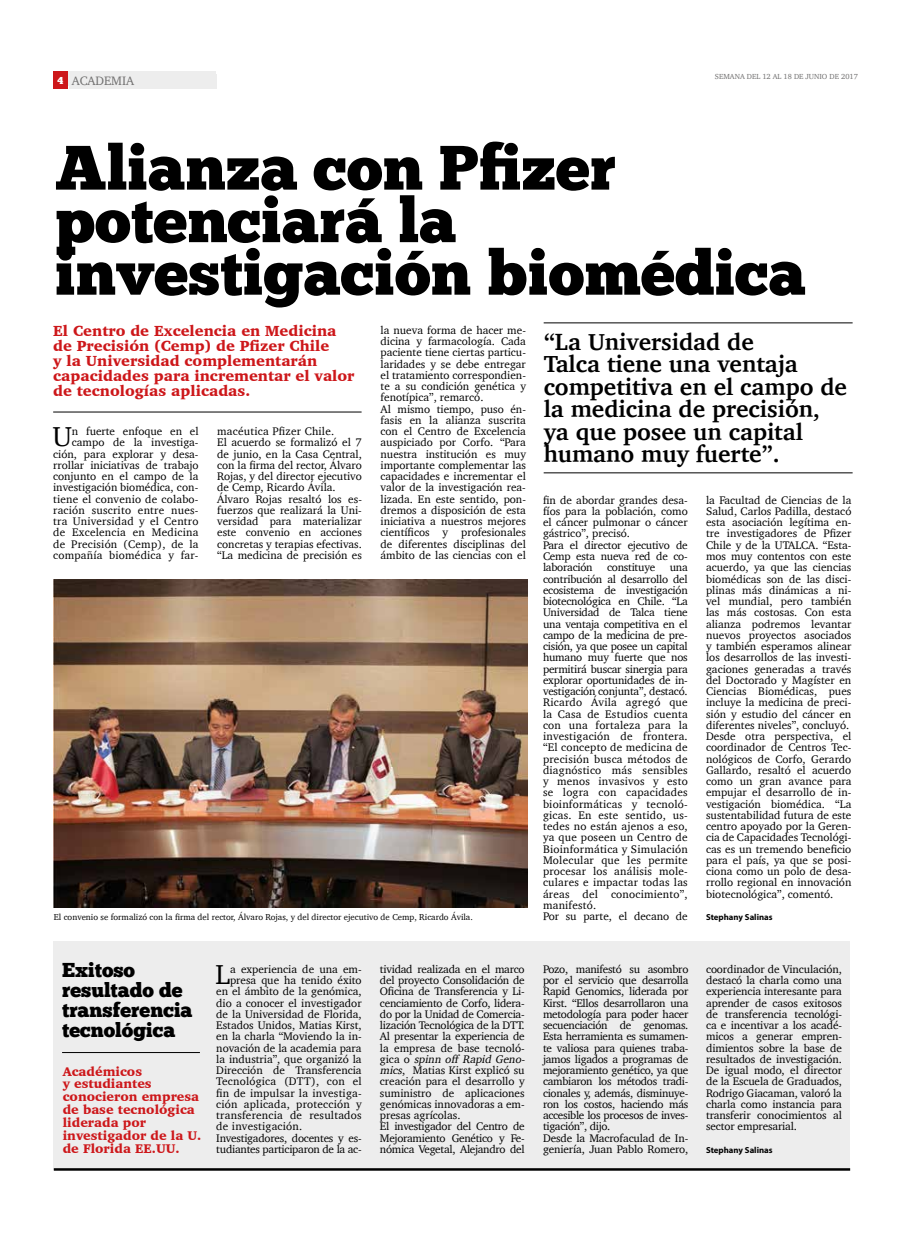
<style>
.page{position:relative;width:904px;height:1241px;background:#fff}
.page>*{position:absolute;margin:0;border:0;box-sizing:border-box;transform-origin:0 0}
.t1{font:62.5px/52.5px "Chunk Five Ex";color:#000}
.t2{font:28px "Charter";color:#000}
.t3{font:700 23.75px/22.5px "Charter";color:#000}
.t4{font:20px/20px "Chunk Five Ex";color:#000}
.t5{font:900 15px/15px "Charter";color:#cd171a}
.t6{font:900 12.88px/12.9px "Charter";color:#cd171a}
.t7{font:12.5px "Charter";color:#706f6f}
.t8{font:11.25px/11.2px "Charter";color:#000}
.t9{font:11.25px/11.2px "Charter";letter-spacing:.02em;color:#000;text-align:right}
.t10{font:11.25px/11.2px "Charter";letter-spacing:-.02em;color:#000}
.t11{font:11.25px/11.2px "Charter";letter-spacing:-.025em;color:#000}
.t12{font:8.75px "Charter";color:#000}
.t13{font:700 8.75px "Myriad Pro";color:#000}
.t14{font:7.5px "Charter";color:#706f6f}
.s1{font-family:"Chunk Five Ex";font-size:10px;color:#fff}
.s2{font-style:italic}
</style>
<div class="page">
<div style="left:53px;top:71px;width:15px;height:15px;background:#cd171a"></div>
<div style="left:69px;top:71px;width:147px;height:15px;background:#ededed"></div>
<div style="left:53px;top:75px;width:15px;height:14px;background:#cd171a"></div>
<div style="left:69px;top:75px;width:147px;height:14px;background:#ededed"></div>
<div style="left:54px;top:940px;width:796px;height:229px;background:#ededed"></div>
<img style="left:54px;top:579px;width:473px;height:328px">
<hr style="left:543px;top:472px;width:309px;height:1px;background:#000">
<hr style="left:543px;top:322px;width:309px;height:1px;background:#000">
<hr style="left:53px;top:412px;width:308px;height:1px;background:#000">
<hr style="left:54px;top:1167px;width:796px;height:3px;background:#000">
<hr style="left:62px;top:1052px;width:138px;height:1px;background:#000">
<p class="t7" style="left:57px;top:70px;width:78px"><span class="s1">4</span> ACADEMIA</p>
<p class="t14" style="left:715px;top:70px;width:144px">SEMANA DEL 12 AL 18 DE JUNIO DE 2017</p>
<h1 class="t1" style="left:55px;top:140px;width:752px">Alianza con Pfizer potenciará la investigación biomédica</h1>
<h3 class="t5" style="left:53px;top:323px;width:303px">El Centro de Excelencia en Medicina de Precisión (Cemp) de Pfizer Chile<br>y la Universidad complementarán capacidades para incrementar el valor de tecnologías aplicadas.</h3>
<h2 class="t2" style="left:52px;top:412px;width:21px">U</h2>
<p class="t8" style="left:380px;top:324px;width:147px">la nueva forma de hacer me&shy;dicina y farmacología. Cada paciente tiene ciertas particu&shy;laridades y se debe entregar el tratamiento correspondien&shy;te a su condición genética y fenotípica”, remarcó.<br>Al mismo tiempo, puso én&shy;fasis en la alianza suscrita con el Centro de Excelencia auspiciado por Corfo. “Para nuestra institución es muy importante complementar las capacidades e incrementar el valor de la investigación rea&shy;lizada. En este sentido, pon&shy;dremos a disposición de esta iniciativa a nuestros mejores científicos y profesionales de diferentes disciplinas del ámbito de las ciencias con el</p>
<h3 class="t3" style="left:543px;top:330px;width:305px">“La Universidad de<br>Talca tiene una ventaja competitiva en el campo de la medicina de precisión, ya que posee un capital humano muy fuerte”.</h3>
<p class="t9" style="left:53px;top:425px;width:147px">n fuerte enfoque en el campo de la investiga&shy;ción, para explorar y desa&shy;rrollar iniciativas de trabajo conjunto en el campo de la investigación biomédica, con&shy;tiene el convenio de colabo&shy;ración suscrito entre nues&shy;tra Universidad y el Centro de Excelencia en Medicina de Precisión (Cemp), de la compañía biomédica y far-</p>
<p class="t8" style="left:217px;top:425px;width:146px">macéutica Pfizer Chile.<br>El acuerdo se formalizó el 7 de junio, en la Casa Central, con la firma del rector, Álvaro<br>Rojas, y del director ejecutivo de Cemp, Ricardo Ávila.<br>Álvaro Rojas resaltó los es&shy;fuerzos que realizará la Uni&shy;versidad para materializar este convenio en acciones concretas y terapias efectivas. “La medicina de precisión es</p>
<p class="t8" style="left:543px;top:494px;width:146px">fin de abordar grandes desa&shy;fíos para la población, como el cáncer pulmonar o cáncer gástrico”, precisó.<br>Para el director ejecutivo de<br>Cemp esta nueva red de co&shy;laboración</p>
<p class="t8" style="left:706px;top:494px;width:147px">la Facultad de Ciencias de la<br>Salud, Carlos Padilla, destacó esta asociación legítima en&shy;tre investigadores de Pfizer<br>Chile y de la UTALCA. “Esta&shy;mos muy contentos con este acuerdo, ya que las ciencias biomédicas son de las disci&shy;plinas más dinámicas a ni&shy;vel mundial, pero también las más costosas. Con esta alianza podremos levantar nuevos proyectos asociados y también esperamos alinear los desarrollos de las investi&shy;gaciones generadas a través del Doctorado y Magíster en<br>Ciencias Biomédicas, pues incluye la medicina de preci&shy;sión y estudio del cáncer en diferentes niveles”, concluyó.<br>Desde otra perspectiva, el coordinador de Centros Tec&shy;nológicos de Corfo, Gerardo<br>Gallardo, resaltó el acuerdo como un gran avance para empujar el desarrollo de in&shy;vestigación biomédica. “La sustentabilidad futura de este centro apoyado por la Geren&shy;cia de Capacidades Tecnológi&shy;cas es un tremendo beneficio para el país, ya que se posi&shy;ciona como un polo de desa&shy;rrollo regional en innovación biotecnológica”, comentó.</p>
<p class="t13" style="left:706px;top:911px;width:68px">Stephany Salinas</p>
<p class="t10" style="left:607px;top:561px;width:50px">constituye</p>
<p class="t9" style="left:543px;top:561px;width:146px;text-align:left;text-indent:127px">una contribución al desarrollo del ecosistema de investigación biotecnológica en Chile. “La<br>Universidad de Talca tiene una ventaja competitiva en el campo de la medicina de pre&shy;cisión, ya que posee un capital humano muy fuerte que nos permitirá buscar sinergia para explorar oportunidades de in&shy;vestigación conjunta”, destacó.<br>Ricardo Ávila agregó que la Casa de Estudios cuenta con una fortaleza para la investigación de frontera. “El concepto de medicina de precisión busca métodos de diagnóstico más sensibles y menos invasivos y esto se logra con capacidades bioinformáticas y tecnoló&shy;gicas. En este sentido, us&shy;tedes no están ajenos a eso, ya que poseen un Centro de<br>Bioinformática y Simulación<br>Molecular que les permite procesar los análisis mole&shy;culares e impactar todas las áreas del conocimiento”, manifestó.<br>Por su parte, el decano de</p>
<p class="t12" style="left:54px;top:909px;width:420px">El convenio se formalizó con la firma del rector, Álvaro Rojas, y del director ejecutivo de Cemp, Ricardo Ávila.</p>
<h3 class="t4" style="left:62px;top:959px;width:132px">Exitoso resultado de transferencia tecnológica</h3>
<p class="t6" style="left:63px;top:1064px;width:140px">Académicos<br>y estudiantes conocieron empresa de base tecnológica liderada por investigador de la U. de Florida EE.UU.</p>
<h2 class="t2" style="left:215px;top:950px;width:16px">L</h2>
<p class="t8" style="left:230px;top:962px;width:133px">a experiencia de una em-</p>
<p class="t8" style="left:230px;top:974px;width:133px">presa que ha tenido éxito</p>
<p class="t8" style="left:216px;top:985px;width:147px">en el ámbito de la genómica,</p>
<p class="t8" style="left:216px;top:996px;width:147px">dio a conocer el investigador</p>
<p class="t8" style="left:216px;top:1007px;width:147px">de la Universidad de Florida,</p>
<p class="t8" style="left:216px;top:1019px;width:147px">Estados Unidos, Matias Kirst,</p>
<p class="t8" style="left:216px;top:1030px;width:147px">en la charla “Moviendo la in-</p>
<p class="t8" style="left:216px;top:1041px;width:147px">novación de la academia para</p>
<p class="t8" style="left:216px;top:1052px;width:147px">la industria”, que organizó la</p>
<p class="t8" style="left:216px;top:1064px;width:147px">Dirección de Transferencia</p>
<p class="t9" style="left:216px;top:1075px;width:147px">Tecnológica (DTT), con el</p>
<p class="t9" style="left:216px;top:1086px;width:147px">fin de impulsar la investiga-</p>
<p class="t9" style="left:216px;top:1097px;width:147px">ción aplicada, protección y</p>
<p class="t9" style="left:216px;top:1109px;width:147px">transferencia de resultados</p>
<p class="t9" style="left:216px;top:1120px;width:87px">de investigación.</p>
<p class="t10" style="left:216px;top:1131px;width:147px">Investigadores, docentes y es-</p>
<p class="t10" style="left:216px;top:1142px;width:147px">tudiantes participaron de la ac-</p>
<p class="t10" style="left:380px;top:962px;width:150px">tividad realizada en el marco del proyecto Consolidación de<br>Oficina de Transferencia y Li&shy;cenciamiento de Corfo, lidera&shy;do por la Unidad de Comercia&shy;lización Tecnológica de la DTT.<br>Al presentar la experiencia de la empresa de base tecnoló&shy;g i c a o <span class="s2">spinn off Rapid Geno&shy;mics</span>, Matias Kirst explicó su creación para el desarrollo y suministro de aplicaciones genómicas innovadoras a em&shy;presas agrícolas.<br>El investigador del Centro de<br>Mejoramiento Genético y Fe&shy;nómica Vegetal, Alejandro del</p>
<p class="t11" style="left:543px;top:962px;width:147px">Pozo, manifestó su asombro por el servicio que desarrolla<br>Rapid Genomics, liderada por<br>Kirst. “Ellos desarrollaron una metodología para poder hacer secuenciación de genomas.<br>Esta herramienta es sumamen&shy;te valiosa para quienes traba&shy;jamos ligados a programas de mejoramiento genético, ya que cambiaron los métodos tradi&shy;cionales y, además, disminuye&shy;ron los costos, haciendo más accesible los procesos de inves&shy;tigación”, dijo.<br>Desde la Macrofaculad de In&shy;geniería, Juan Pablo Romero,</p>
<p class="t8" style="left:706px;top:962px;width:137px;text-align:justify">coordinador de Vinculación, destacó la charla como una experiencia interesante para aprender de casos exitosos de transferencia tecnológi&shy;ca e incentivar a los acadé&shy;micos a generar empren&shy;dimientos sobre la base de resultados de investigación.<br>De igual modo, el director de la Escuela de Graduados, Rodrigo Giacaman, valoró la charla como instancia para transferir conocimientos al sector empresarial.</p>
<p class="t13" style="left:706px;top:1143px;width:68px">Stephany Salinas</p>
</div>
